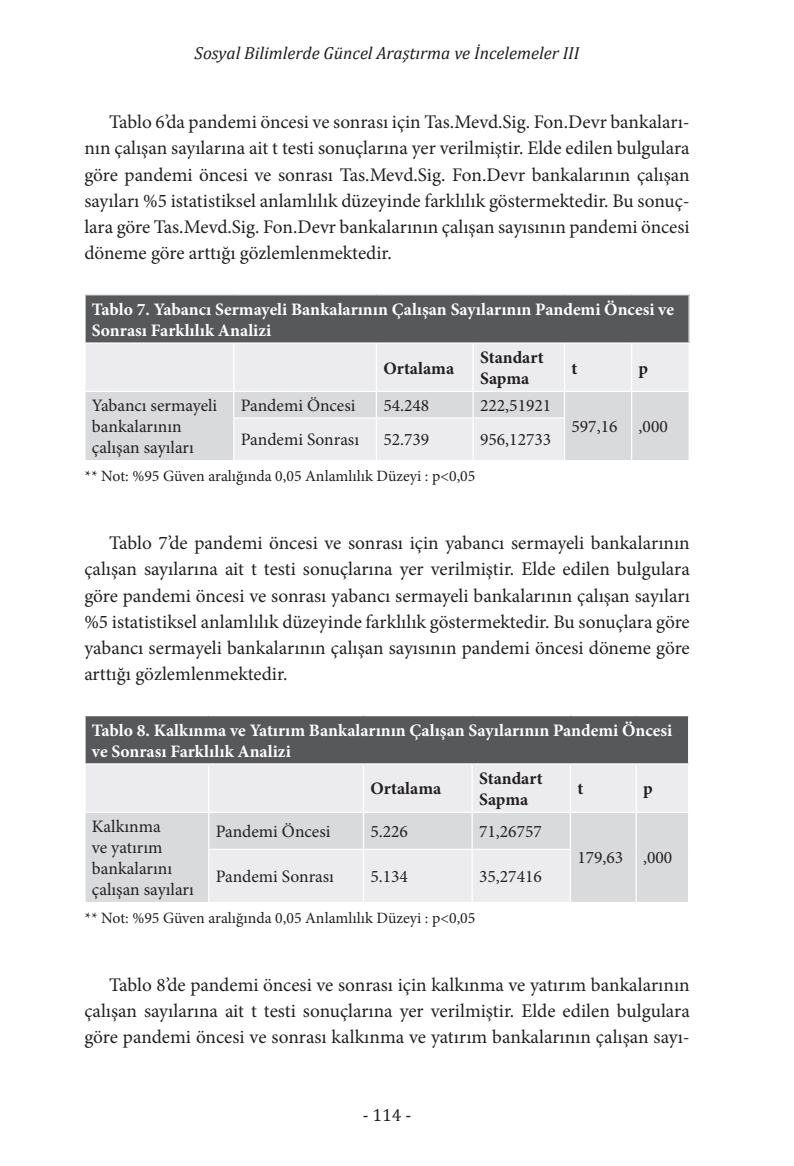
<style>
.page{position:relative;width:794px;height:1166px;background:#fff}
.page>*{position:absolute;margin:0;border:0;box-sizing:border-box;transform-origin:0 0}
.t1{font:19.25px/26.2px "Minion Pro";color:#231f20;text-align:justify}
.t2{font:17.5px/21px "Minion Pro";color:#231f20}
.t3{font:700 17.5px/21px "Minion Pro";color:#fff}
.t4{font:italic 17.5px "Cambria";color:#231f20}
.t5{font:700 17.5px/21px "Minion Pro";color:#231f20}
.t6{font:17.5px "Cambria";color:#231f20}
.t7{font:15.75px "Minion Pro";color:#231f20}
</style>
<div class="page">
<div style="left:85px;top:295px;width:604px;height:48px;background:#57585a"></div>
<div style="left:86px;top:344px;width:602px;height:47px;background:#ececee"></div>
<svg style="left:86px;top:392px;width:602px;height:68px;background:#dfe0e2"></svg>
<hr style="left:233px;top:344px;width:1px;height:47px;background:#fff">
<hr style="left:376px;top:344px;width:1px;height:47px;background:#fff">
<hr style="left:472px;top:344px;width:2px;height:47px;background:#fff">
<hr style="left:564px;top:344px;width:1px;height:47px;background:#fff">
<hr style="left:631px;top:344px;width:1px;height:47px;background:#fff">
<svg style="left:233px;top:392px;width:1px;height:25px"></svg>
<svg style="left:376px;top:392px;width:1px;height:25px"></svg>
<hr style="left:472px;top:392px;width:2px;height:25px;background:#fff">
<svg style="left:564px;top:392px;width:1px;height:25px"></svg>
<svg style="left:631px;top:392px;width:1px;height:26px"></svg>
<hr style="left:233px;top:417px;width:143px;height:2px;background:#fff">
<hr style="left:233px;top:419px;width:1px;height:41px;background:#fff">
<hr style="left:376px;top:417px;width:97px;height:2px;background:#fff">
<hr style="left:376px;top:419px;width:1px;height:41px;background:#fff">
<hr style="left:473px;top:417px;width:92px;height:2px;background:#fff">
<hr style="left:472px;top:419px;width:2px;height:41px;background:#fff">
<hr style="left:564px;top:419px;width:1px;height:41px;background:#fff">
<hr style="left:631px;top:418px;width:1px;height:42px;background:#fff">
<hr style="left:84px;top:295px;width:2px;height:47px;background:#fff">
<hr style="left:688px;top:295px;width:2px;height:47px;background:#fff">
<hr style="left:84px;top:342px;width:150px;height:2px;background:#fff">
<hr style="left:234px;top:342px;width:142px;height:2px;background:#fff">
<hr style="left:376px;top:342px;width:97px;height:2px;background:#fff">
<hr style="left:473px;top:342px;width:91px;height:2px;background:#fff">
<hr style="left:564px;top:342px;width:67px;height:2px;background:#fff">
<hr style="left:631px;top:342px;width:59px;height:2px;background:#fff">
<div style="left:85px;top:715px;width:603px;height:49px;background:#57585a"></div>
<div style="left:86px;top:765px;width:602px;height:46px;background:#ececee"></div>
<svg style="left:86px;top:813px;width:602px;height:89px;background:#dfe0e2"></svg>
<hr style="left:208px;top:764px;width:1px;height:47px;background:#fff">
<hr style="left:363px;top:764px;width:1px;height:47px;background:#fff">
<hr style="left:471px;top:764px;width:2px;height:47px;background:#fff">
<hr style="left:570px;top:764px;width:1px;height:47px;background:#fff">
<hr style="left:635px;top:764px;width:2px;height:47px;background:#fff">
<hr style="left:208px;top:813px;width:1px;height:36px;background:#fff">
<hr style="left:363px;top:813px;width:1px;height:36px;background:#fff">
<hr style="left:471px;top:813px;width:2px;height:36px;background:#fff">
<hr style="left:570px;top:813px;width:1px;height:36px;background:#fff">
<hr style="left:635px;top:813px;width:2px;height:36px;background:#fff">
<hr style="left:208px;top:849px;width:155px;height:1px;background:#fff">
<hr style="left:208px;top:850px;width:1px;height:52px;background:#fff">
<hr style="left:363px;top:849px;width:109px;height:1px;background:#fff">
<hr style="left:363px;top:850px;width:1px;height:52px;background:#fff">
<hr style="left:472px;top:849px;width:99px;height:1px;background:#fff">
<hr style="left:471px;top:850px;width:2px;height:52px;background:#fff">
<hr style="left:570px;top:850px;width:1px;height:52px;background:#fff">
<hr style="left:635px;top:849px;width:2px;height:53px;background:#fff">
<hr style="left:84px;top:715px;width:125px;height:1px;background:#fff">
<hr style="left:84px;top:716px;width:2px;height:47px;background:#fff">
<hr style="left:209px;top:715px;width:154px;height:1px;background:#fff">
<hr style="left:363px;top:715px;width:109px;height:1px;background:#fff">
<hr style="left:472px;top:715px;width:98px;height:1px;background:#fff">
<hr style="left:570px;top:715px;width:66px;height:1px;background:#fff">
<hr style="left:636px;top:715px;width:53px;height:1px;background:#fff">
<hr style="left:84px;top:763px;width:125px;height:1px;background:#fff">
<hr style="left:209px;top:763px;width:154px;height:1px;background:#fff">
<hr style="left:363px;top:763px;width:109px;height:1px;background:#fff">
<hr style="left:472px;top:763px;width:98px;height:1px;background:#fff">
<hr style="left:570px;top:763px;width:66px;height:1px;background:#fff">
<hr style="left:636px;top:763px;width:53px;height:1px;background:#fff">
<p class="t4" style="left:195px;top:41px;width:386px">Sosyal Bilimlerde Güncel Araştırma ve İncelemeler III</p>
<p class="t1" style="left:84px;top:109px;width:607px;text-indent:25px">Tablo 6’da pandemi öncesi ve sonrası için Tas.Mevd.Sig. Fon.Devr bankaları&shy;nın çalışan sayılarına ait t testi sonuçlarına yer verilmiştir. Elde edilen bulgulara göre pandemi öncesi ve sonrası Tas.Mevd.Sig. Fon.Devr bankalarının çalışan sayıları %5 istatistiksel anlamlılık düzeyinde farklılık göstermektedir. Bu sonuç&shy;lara göre Tas.Mevd.Sig. Fon.Devr bankalarının çalışan sayısının pandemi öncesi döneme göre arttığı gözlemlenmektedir.</p>
<p class="t3" style="left:92px;top:298px;width:583px">Tablo 7. Yabancı Sermayeli Bankalarının Çalışan Sayılarının Pandemi Öncesi ve<br>Sonrası Farklılık Analizi</p>
<p class="t5" style="left:383px;top:357px;width:72px">Ortalama</p>
<p class="t5" style="left:480px;top:347px;width:65px">Standart<br>Sapma</p>
<p class="t5" style="left:571px;top:357px;width:7px">t</p>
<p class="t5" style="left:638px;top:357px;width:11px">p</p>
<p class="t2" style="left:92px;top:395px;width:127px">Yabancı sermayeli bankalarının çalışan sayıları</p>
<p class="t2" style="left:241px;top:395px;width:116px">Pandemi Öncesi</p>
<p class="t2" style="left:383px;top:395px;width:47px">54.248</p>
<p class="t2" style="left:480px;top:395px;width:73px">222,51921</p>
<p class="t2" style="left:241px;top:429px;width:120px">Pandemi Sonrası</p>
<p class="t2" style="left:383px;top:429px;width:47px">52.739</p>
<p class="t2" style="left:480px;top:429px;width:73px">956,12733</p>
<p class="t7" style="left:85px;top:466px;width:392px">** Not: %95 Güven aralığında 0,05 Anlamlılık Düzeyi : p&lt;0,05</p>
<p class="t2" style="left:571px;top:416px;width:98px">597,16 ,000</p>
<p class="t1" style="left:84px;top:530px;width:607px;text-indent:25px">Tablo 7’de pandemi öncesi ve sonrası için yabancı sermayeli bankalarının çalışan sayılarına ait t testi sonuçlarına yer verilmiştir. Elde edilen bulgulara göre pandemi öncesi ve sonrası yabancı sermayeli bankalarının çalışan sayıları %5 istatistiksel anlamlılık düzeyinde farklılık göstermektedir. Bu sonuçlara göre yabancı sermayeli bankalarının çalışan sayısının pandemi öncesi döneme göre arttığı gözlemlenmektedir.</p>
<p class="t3" style="left:92px;top:719px;width:582px">Tablo 8. Kalkınma ve Yatırım Bankalarının Çalışan Sayılarının Pandemi Öncesi ve Sonrası Farklılık Analizi</p>
<p class="t5" style="left:370px;top:778px;width:72px">Ortalama</p>
<p class="t5" style="left:479px;top:767px;width:65px">Standart<br>Sapma</p>
<p class="t5" style="left:577px;top:778px;width:7px">t</p>
<p class="t5" style="left:643px;top:778px;width:11px">p</p>
<p class="t2" style="left:92px;top:816px;width:103px">Kalkınma<br>ve yatırım bankalarını çalışan sayıları</p>
<p class="t2" style="left:216px;top:821px;width:116px">Pandemi Öncesi</p>
<p class="t2" style="left:370px;top:821px;width:39px">5.226</p>
<p class="t2" style="left:479px;top:821px;width:64px">71,26757</p>
<p class="t2" style="left:216px;top:866px;width:120px">Pandemi Sonrası</p>
<p class="t2" style="left:370px;top:866px;width:39px">5.134</p>
<p class="t2" style="left:479px;top:866px;width:64px">35,27416</p>
<p class="t7" style="left:85px;top:907px;width:392px">** Not: %95 Güven aralığında 0,05 Anlamlılık Düzeyi : p&lt;0,05</p>
<p class="t2" style="left:577px;top:847px;width:96px">179,63 ,000</p>
<p class="t1" style="left:84px;top:971px;width:607px;text-indent:25px">Tablo 8’de pandemi öncesi ve sonrası için kalkınma ve yatırım bankalarının çalışan sayılarına ait t testi sonuçlarına yer verilmiştir. Elde edilen bulgulara göre pandemi öncesi ve sonrası kalkınma ve yatırım bankalarının çalışan sayı-</p>
<p class="t6" style="left:363px;top:1104px;width:50px">- 114 -</p>
</div>
